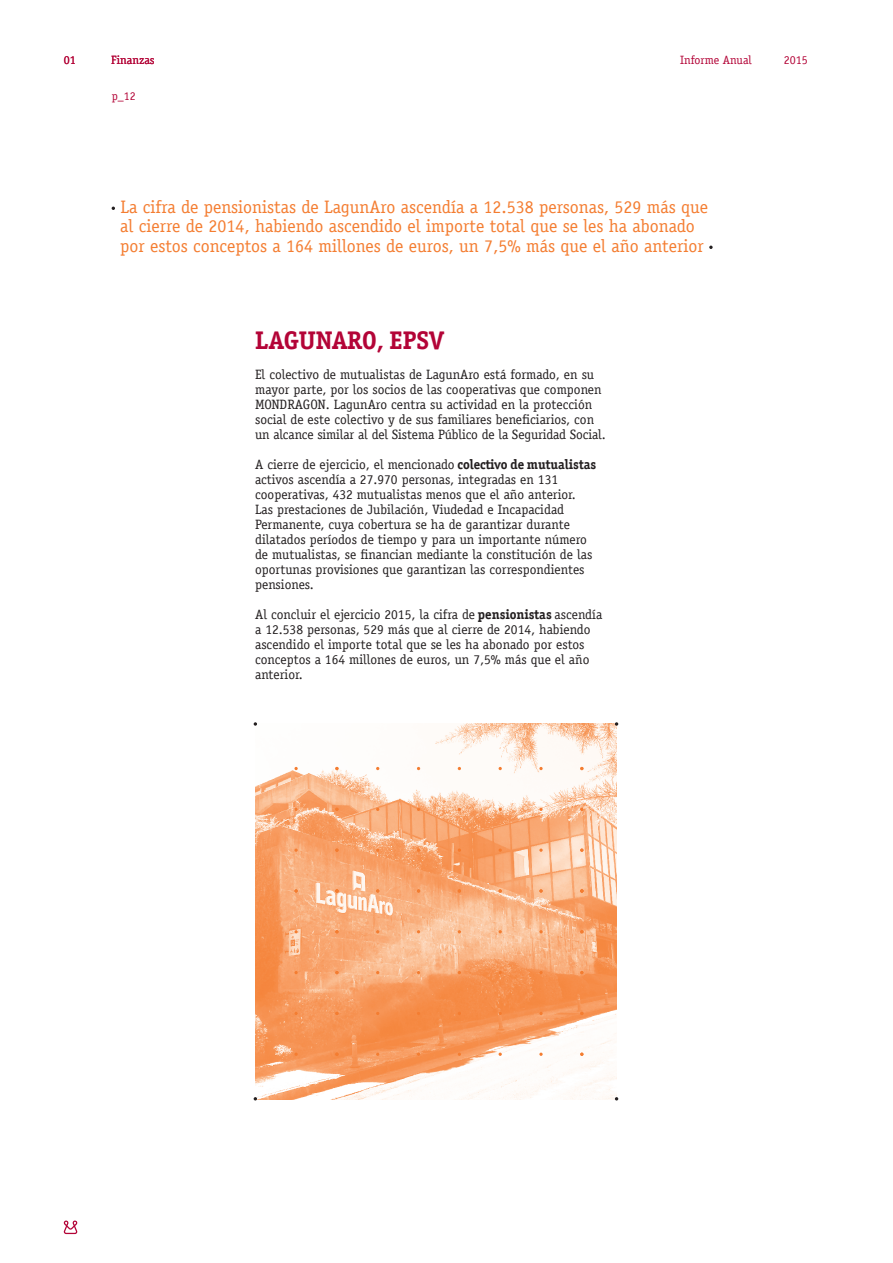
<style>
.page{position:relative;width:893px;height:1263px;background:#fff}
.page>*{position:absolute;margin:0;border:0;box-sizing:border-box;transform-origin:0 0}
.Títulos_Granate{font:700 25.5px "Officina Ser ITC";color:#b30437}
.Destacados{font:18px/19.5px "Officina Serif LT";color:#f47d31}
.TExto_base{font:13.5px/15px "Officina Serif LT";color:#231f20}
.t1{font:12px "Officina Serif LT";color:#b30437}
.t2{font:11.85px "Officina Serif LT";color:#b30437}
.s1{font-family:"Officina Ser ITC";font-weight:700}
</style>
<div class="page">
<svg style="left:64px;top:1220px;width:14px;height:14px"></svg>
<svg style="left:709px;top:246px;width:4px;height:3px"></svg>
<img style="left:255px;top:724px;width:362px;height:375px">
<svg style="left:254px;top:722px;width:3px;height:4px"></svg>
<svg style="left:615px;top:722px;width:3px;height:4px"></svg>
<svg style="left:580px;top:1052px;width:3px;height:4px"></svg>
<svg style="left:539px;top:1052px;width:4px;height:4px"></svg>
<svg style="left:499px;top:1052px;width:3px;height:4px"></svg>
<svg style="left:458px;top:1052px;width:3px;height:4px"></svg>
<svg style="left:417px;top:1052px;width:3px;height:4px"></svg>
<svg style="left:376px;top:1052px;width:3px;height:4px"></svg>
<svg style="left:539px;top:1012px;width:4px;height:3px"></svg>
<svg style="left:539px;top:971px;width:4px;height:3px"></svg>
<svg style="left:539px;top:930px;width:4px;height:3px"></svg>
<svg style="left:335px;top:1052px;width:4px;height:4px"></svg>
<svg style="left:294px;top:1052px;width:4px;height:4px"></svg>
<svg style="left:335px;top:1012px;width:4px;height:3px"></svg>
<svg style="left:294px;top:1012px;width:4px;height:3px"></svg>
<svg style="left:335px;top:971px;width:4px;height:3px"></svg>
<svg style="left:294px;top:971px;width:4px;height:3px"></svg>
<svg style="left:335px;top:930px;width:4px;height:3px"></svg>
<svg style="left:294px;top:930px;width:4px;height:3px"></svg>
<svg style="left:580px;top:889px;width:3px;height:4px"></svg>
<svg style="left:539px;top:889px;width:4px;height:4px"></svg>
<svg style="left:499px;top:889px;width:3px;height:4px"></svg>
<svg style="left:458px;top:889px;width:3px;height:4px"></svg>
<svg style="left:417px;top:889px;width:3px;height:4px"></svg>
<svg style="left:376px;top:889px;width:3px;height:4px"></svg>
<svg style="left:580px;top:848px;width:3px;height:4px"></svg>
<svg style="left:539px;top:848px;width:4px;height:4px"></svg>
<svg style="left:499px;top:848px;width:3px;height:4px"></svg>
<svg style="left:458px;top:848px;width:3px;height:4px"></svg>
<svg style="left:417px;top:848px;width:3px;height:4px"></svg>
<svg style="left:376px;top:848px;width:3px;height:4px"></svg>
<svg style="left:539px;top:808px;width:4px;height:3px"></svg>
<svg style="left:539px;top:767px;width:4px;height:3px"></svg>
<svg style="left:335px;top:889px;width:4px;height:4px"></svg>
<svg style="left:294px;top:889px;width:4px;height:4px"></svg>
<svg style="left:335px;top:848px;width:4px;height:4px"></svg>
<svg style="left:294px;top:848px;width:4px;height:4px"></svg>
<svg style="left:335px;top:808px;width:4px;height:3px"></svg>
<svg style="left:294px;top:808px;width:4px;height:3px"></svg>
<svg style="left:335px;top:767px;width:4px;height:3px"></svg>
<svg style="left:294px;top:767px;width:4px;height:3px"></svg>
<p class="t1" style="left:64px;top:53px;width:13px">01</p>
<p class="t1" style="left:111px;top:53px;width:45px">Finanzas</p>
<p class="t2" style="left:112px;top:89px;width:25px">p_12</p>
<p class="t1" style="left:680px;top:53px;width:73px">Informe Anual</p>
<p class="t1" style="left:784px;top:53px;width:25px">2015</p>
<p class="Destacados" style="left:120px;top:197px;width:589px">La cifra de pensionistas de LagunAro ascendía a 12.538 personas, 529 más que al cierre de 2014, habiendo ascendido el importe total que se les ha abonado por estos conceptos a 164 millones de euros, un 7,5% más que el año anterior</p>
<p class="Títulos_Granate" style="left:255px;top:324px;width:190px">LAGUNARO, EPSV</p>
<p class="TExto_base" style="left:255px;top:367px;width:352px">El colectivo de mutualistas de LagunAro está formado, en su mayor parte, por los socios de las cooperativas que componen MONDRAGON. LagunAro centra su actividad en la protección social de este colectivo y de sus familiares beneficiarios, con un alcance similar al del Sistema Público de la Seguridad Social.</p>
<p class="TExto_base" style="left:255px;top:457px;width:343px">A cierre de ejercicio, el mencionado <span class="s1">colectivo de mutualistas </span>activos ascendía a 27.970 personas, integradas en 131 cooperativas, 432 mutualistas menos que el año anterior.</p>
<p class="TExto_base" style="left:255px;top:502px;width:339px">Las prestaciones de Jubilación, Viudedad e Incapacidad Permanente, cuya cobertura se ha de garantizar durante dilatados períodos de tiempo y para un importante número de mutualistas, se financian mediante la constitución de las oportunas provisiones que garantizan las correspondientes pensiones.</p>
<p class="TExto_base" style="left:255px;top:607px;width:349px">Al concluir el ejercicio 2015, la cifra de <span class="s1">pensionistas</span> ascendía a 12.538 personas, 529 más que al cierre de 2014, habiendo ascendido el importe total que se les ha abonado por estos conceptos a 164 millones de euros, un 7,5% más que el año anterior.</p>
</div>
